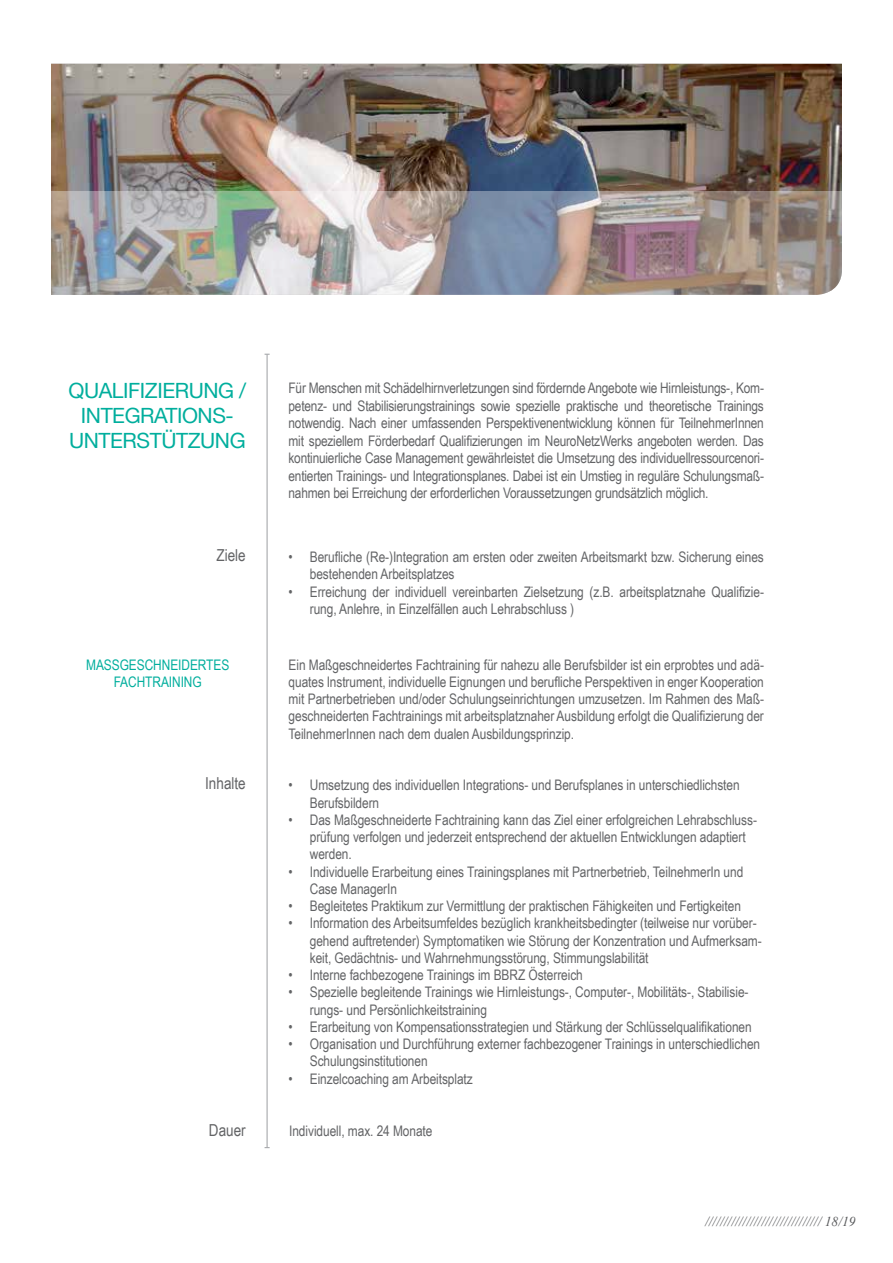
<style>
.page{position:relative;width:893px;height:1263px;background:#fff}
.page>*{position:absolute;margin:0;border:0;box-sizing:border-box;transform-origin:0 0}
.t1{font:21px/25.2px "Helvetica Neue LT";letter-spacing:-.02em;color:#00ae9d;text-align:center}
.t2{font:16.5px "Arial Narrow";color:#636466}
.t3{font:14.55px/17.2px "Arial Narrow";letter-spacing:-.005em;color:#636466}
.t4{font:14.55px/17.2px "Arial Narrow";letter-spacing:-.005em;color:#00ae9d;text-align:center}
.t5{font:italic 13.5px "Times New Roman";color:#58595b}
</style>
<div class="page">
<img style="left:51px;top:64px;width:791px;height:127px">
<hr style="left:267px;top:354px;width:1px;height:793px;background:#a7a9ac">
<img style="left:51px;top:191px;width:791px;height:104px">
<h1 class="t1" style="left:69px;top:377px;width:179px">QUALIFIZIERUNG /<br>INTEGRATIONS-<br>UNTERSTÜTZUNG</h1>
<p class="t3" style="left:289px;top:379px;width:477px;text-align:justify">Für Menschen mit Schädelhirnverletzungen sind fördernde Angebote wie Hirnleistungs-, Kom&shy;petenz- und Stabilisierungstrainings sowie spezielle praktische und theoretische Trainings notwendig. Nach einer umfassenden Perspektivenentwicklung können für TeilnehmerInnen mit speziellem Förderbedarf Qualifizierungen im NeuroNetzWerks angeboten werden. Das kontinuierliche Case Management gewährleistet die Umsetzung des individuellressourcenori&shy;entierten Trainings- und Integrationsplanes. Dabei ist ein Umstieg in reguläre Schulungsmaß&shy;nahmen bei Erreichung der erforderlichen Voraussetzungen grundsätzlich möglich.</p>
<p class="t2" style="left:216px;top:543px;width:31px">Ziele</p>
<p class="t4" style="left:86px;top:655px;width:145px">MASSGESCHNEIDERTES<br>FACHTRAINING</p>
<p class="t2" style="left:205px;top:771px;width:42px">Inhalte</p>
<p class="t3" style="left:310px;top:548px;width:456px;text-indent:-21px">• Berufliche (Re-)Integration am ersten oder zweiten Arbeitsmarkt bzw. Sicherung eines bestehenden Arbeitsplatzes</p>
<p class="t3" style="left:310px;top:582px;width:456px;text-indent:-21px">• Erreichung der individuell vereinbarten Zielsetzung (z.B. arbeitsplatznahe Qualifizie&shy;rung, Anlehre, in Einzelfällen auch Lehrabschluss )</p>
<p class="t3" style="left:289px;top:655px;width:477px;text-align:justify">Ein Maßgeschneidertes Fachtraining für nahezu alle Berufsbilder ist ein erprobtes und adä&shy;quates Instrument, individuelle Eignungen und berufliche Perspektiven in enger Kooperation mit Partnerbetrieben und/oder Schulungseinrichtungen umzusetzen. Im Rahmen des Maß&shy;geschneiderten Fachtrainings mit arbeitsplatznaher Ausbildung erfolgt die Qualifizierung der TeilnehmerInnen nach dem dualen Ausbildungsprinzip.</p>
<p class="t3" style="left:310px;top:776px;width:431px;text-indent:-21px">• Umsetzung des individuellen Integrations- und Berufsplanes in unterschiedlichsten<br>Berufsbildern</p>
<p class="t3" style="left:310px;top:811px;width:449px;text-indent:-21px">• Das Maßgeschneiderte Fachtraining kann das Ziel einer erfolgreichen Lehrabschluss&shy;prüfung verfolgen und jederzeit entsprechend der aktuellen Entwicklungen adaptiert werden.</p>
<p class="t3" style="left:310px;top:862px;width:435px;text-indent:-21px">• Individuelle Erarbeitung eines Trainingsplanes mit Partnerbetrieb, TeilnehmerIn und<br>Case ManagerIn</p>
<p class="t3" style="left:289px;top:897px;width:454px">• Begleitetes Praktikum zur Vermittlung der praktischen Fähigkeiten und Fertigkeiten</p>
<p class="t3" style="left:310px;top:914px;width:453px;text-indent:-21px">• Information des Arbeitsumfeldes bezüglich krankheitsbedingter (teilweise nur vorüber&shy;gehend auftretender) Symptomatiken wie Störung der Konzentration und Aufmerksam&shy;keit, Gedächtnis- und Wahrnehmungsstörung, Stimmungslabilität</p>
<p class="t3" style="left:289px;top:966px;width:296px">• Interne fachbezogene Trainings im BBRZ Österreich</p>
<p class="t3" style="left:310px;top:983px;width:440px;text-indent:-21px">• Spezielle begleitende Trainings wie Hirnleistungs-, Computer-, Mobilitäts-, Stabilisie&shy;rungs- und Persönlichkeitstraining</p>
<p class="t3" style="left:289px;top:1018px;width:465px">• Erarbeitung von Kompensationsstrategien und Stärkung der Schlüsselqualifikationen</p>
<p class="t3" style="left:310px;top:1035px;width:452px;text-indent:-21px">• Organisation und Durchführung externer fachbezogener Trainings in unterschiedlichen<br>Schulungsinstitutionen</p>
<p class="t3" style="left:289px;top:1069px;width:186px">• Einzelcoaching am Arbeitsplatz</p>
<p class="t2" style="left:209px;top:1117px;width:38px">Dauer</p>
<p class="t3" style="left:289px;top:1122px;width:145px">Individuell, max. 24 Monate</p>
<p class="t5" style="left:705px;top:1212px;width:152px">/////////////////////////////// 18/19</p>
</div>
